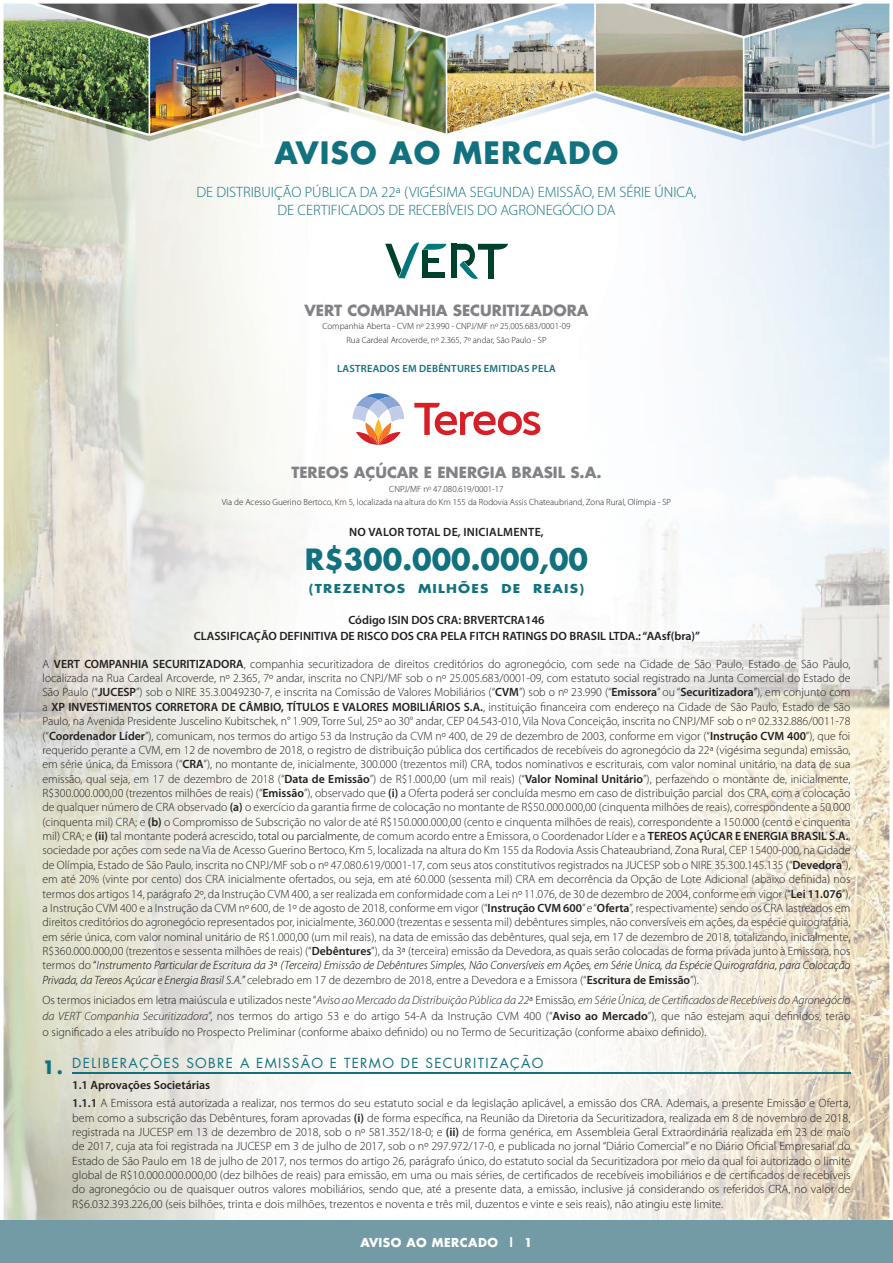
<style>
.page{position:relative;width:893px;height:1263px;background:#fff}
.page>*{position:absolute;margin:0;border:0;box-sizing:border-box;transform-origin:0 0}
.t1{font:700 30px "Futura";letter-spacing:.035em;color:#12717e}
.t2{font:700 28.5px "Futura";color:#12717e}
.t3{font:300 15px/18px "Myriad Pro";color:#12717e;text-align:center}
.t4{font:700 15px "Futura";color:#808285}
.t5{font:13.5px "Futura";letter-spacing:.1em;color:#12717e}
.t6{font:300 12px/14.4px "Myriad Pro";color:#231f20;text-align:justify}
.t7{font:600 12px/16.5px "Myriad Pro";color:#231f20;text-align:center}
.t8{font:600 12px "Myriad Pro";letter-spacing:.02em;color:#231f20}
.t9{font:700 12px "Futura";letter-spacing:.09em;color:#12717e;scale:1.13 1}
.t10{font:700 12px "Futura";letter-spacing:.035em;color:#fff}
.t11{font:600 10.5px "Myriad Pro";letter-spacing:.02em;color:#12717e}
.t12{font:300 9px/13.5px "Myriad Pro";color:#231f20;text-align:center}
.s1{font-weight:600}
.s2{color:#000001}
.s3{font-style:italic;color:#000001}
.s4{font-style:italic}
.s5{font-weight:700;font-size:18px}
</style>
<div class="page">
<img style="left:3px;top:3px;width:887px;height:1217px">
<div style="left:0;top:1220px;width:893px;height:43px;background:#739ba5"></div>
<hr style="left:72px;top:1073px;width:778px;height:1px;background:#12717e">
<svg style="left:385px;top:241px;width:61px;height:37px"></svg>
<div style="left:423px;top:250px;width:5px;height:28px;background:#00412d"></div>
<div style="left:427px;top:272px;width:18px;height:6px;background:#00412d"></div>
<div style="left:427px;top:258px;width:12px;height:5px;background:#00412d"></div>
<div style="left:452px;top:244px;width:5px;height:34px;background:#00412d"></div>
<svg style="left:456px;top:244px;width:52px;height:38px"></svg>
<div style="left:488px;top:249px;width:5px;height:29px;background:#00412d"></div>
<svg style="left:365px;top:393px;width:26px;height:7px"></svg>
<svg style="left:353px;top:397px;width:51px;height:49px"></svg>
<svg style="left:414px;top:403px;width:126px;height:32px"></svg>
<h1 class="t1" style="left:275px;top:132px;width:345px">AVISO AO MERCADO</h1>
<p class="t3" style="left:196px;top:183px;width:502px">DE DISTRIBUIÇÃO PÚBLICA DA 22ª (VIGÉSIMA SEGUNDA) EMISSÃO, EM SÉRIE ÚNICA,<br>DE CERTIFICADOS DE RECEBÍVEIS DO AGRONEGÓCIO DA</p>
<p class="t4" style="left:304px;top:300px;width:286px">VERT COMPANHIA SECURITIZADORA</p>
<p class="t12" style="left:322px;top:320px;width:250px">Companhia Aberta - CVM nº 23.990 - CNPJ/MF nº 25.005.683/0001-09<br>Rua Cardeal Arcoverde, nº 2.365, 7º andar, São Paulo - SP</p>
<p class="t11" style="left:337px;top:362px;width:220px">LASTREADOS EM DEBÊNTURES EMITIDAS PELA</p>
<p class="t4" style="left:291px;top:462px;width:312px">TEREOS AÇÚCAR E ENERGIA BRASIL S.A.</p>
<p class="t12" style="left:222px;top:482px;width:451px">CNPJ/MF nº 47.080.619/0001-17<br>Via de Acesso Guerino Bertoco, Km 5, localizada na altura do Km 155 da Rodovia Assis Chateaubriand, Zona Rural, Olímpia - SP</p>
<p class="t8" style="left:349px;top:524px;width:196px">NO VALOR TOTAL DE, INICIALMENTE,</p>
<h2 class="t2" style="left:305px;top:539px;width:285px">R$300.000.000,00</h2>
<p class="t9" style="left:309px;top:581px;width:245px">(TREZENTOS MILHÕES DE REAIS)</p>
<p class="t7" style="left:194px;top:611px;width:508px">Có digo ISIN DOS CRA: BRVERTCRA146<br>CLASSIFICAÇÃO DEFINITIVA DE RISCO DOS CRA PELA FITCH RATINGS DO BRASIL LTDA.: “AAsf(bra)”</p>
<p class="t6" style="left:43px;top:657px;width:810px">A <span class="s1">VERT COMPANHIA SECURITIZADORA</span>, companhia securitizadora de direitos creditórios do agronegócio, com sede na Cidade de São Paulo, Estado de São Paulo, localizada na Rua Cardeal Arcoverde, nº 2.365, 7º andar, inscrita no CNPJ/MF sob o nº 25.005.683/0001-09, com estatuto social registrado na Junta Comercial do Estado de São Paulo (“<span class="s1">JUCESP</span>”) sob o NIRE 35.3.0049230-7, e inscrita na Comissão de Valores Mobiliários (“<span class="s1">CVM</span>”) sob o nº 23.990 (“<span class="s1">Emissora</span>” ou “<span class="s1">Securitizadora</span>”), em conjunto com a <span class="s1">XP INVESTIMENTOS CORRETORA DE CÂMBIO, TÍTULOS E VALORES MOBILIÁRIOS S.A.</span>, instituição financeira com endereço na Cidade de São Paulo, Estado de São Paulo, na Avenida Presidente Juscelino Kubitschek, n° 1.909, Torre Sul, 25º ao 30° andar, CEP 04.543-010, Vila Nova Conceição, inscrita no CNPJ/MF sob o nº 02.332.886/0011-78 (“<span class="s1">Coordenador Líder</span>”), comunicam, nos termos do artigo 53 da Instrução da CVM nº 400, de 29 de dezembro de 2003, conforme em vigor (“<span class="s1">Instrução CVM 400</span>”), que foi requerido perante a CVM, em 12 de novembro de 2018, o registro de distribuição pública dos certificados de recebíveis do agronegócio da 22ª (vigésima segunda) emissão, em série única, da Emissora (“<span class="s1">CRA</span>”), no montante de, inicialmente, 300.000 (trezentos mil) CRA, todos nominativos e escriturais, com valor nominal unitário, na data de sua emissão, qual seja, em 17 de dezembro de 2018 (“<span class="s1">Data de Emissão</span>”) de R$1.000,00 (um mil reais) (“<span class="s1">Valor Nominal Unitário</span>”), perfazendo o montante de, inicialmente, R$300.000.000,00 (trezentos milhões de reais) (“<span class="s1">Emissão</span>”), ob servado que <span class="s1">(i)</span> a Oferta poderá ser concluída mesmo em caso de distribuição parcial dos CRA, com a colocação de qualquer número de CRA observado <span class="s1">(a)</span> o exercício da garantia firme de colocação no montante de R$50.000.000,00 (cinquenta milhões de reais), correspondente a 50.000 (cinquenta mil) CRA; e <span class="s1">(b)</span> o Compromisso de Subscrição no valor de até R$150.000.000,00 (cento e cinquenta milhões de reais), correspondente a 150.000 (cento e cinquenta mil) CRA; e <span class="s1">(ii)</span> tal montante poderá acrescido<span class="s2">, total ou parcialmente,</span> de comum acordo entre a Emissora, o Coordenador Líder e a <span class="s1">TEREOS AÇÚCAR E ENERGIA BRASIL S.A.</span>, sociedade por ações com sede na Via de Acesso Guerino Bertoco, Km 5, localizada na altura do Km 155 da Rodovia Assis Chateaubriand, Zona Rural, CEP 15400-000, na Cidade de Olímpia, Estado de São Paulo, inscrita no CNPJ/MF sob o nº 47.080.619/0001-17, com seus atos constitutivos registrados na JUCESP sob o NIRE 35.300.145.135 (“<span class="s1">Devedora</span>”), em até 20% (vinte por cento) dos CRA inicialmente ofertados, ou seja, em até 60.000 (sessenta mil) CRA em decorrência da Opção de Lote Adicional (abaixo definida) nos termos dos artigos 14, parágrafo 2º, da Instrução CVM 400, a ser realizada em conformidade com a Lei nº 11.076, de 30 de dezembro de 2004, conforme em vigor (“<span class="s1">Lei 11.076</span>”), a Instrução CVM 400 e a Instrução da CVM nº 600, de 1º de agosto de 2018, conforme em vigor (“<span class="s1">Instrução CVM 600</span>” e “<span class="s1">Oferta</span>”, respectivamente) se ndo os CRA lastreados em direitos creditórios do agronegócio representados por, inicialmente, 360.000 (trezentas e sessenta mil) debêntures simples, não conversíveis em ações, da espécie quirografária, em série única, com valor nominal unitário de R$1.000,00 (um mil reais), na data de emissão das debêntures, qual seja, em 17 de dezembro de 2018, totalizando, inicialmente, R$360.000.000,00 (trezentos e sessenta milhões de reais) (“<span class="s1">Debêntures</span>”), da 3ª (terceira) emissão da Devedora, as quais serão colocadas de forma privada junto à Emissora, nos termos do <span class="s2">“</span><span class="s3">Instrumento Particular de Escritura da 3</span><span class="s2">ª</span> <span class="s3">(Terceira) Emissão de Debêntures Simples, Não Conversíveis em Ações, em Série Única, da Espécie Quirografária, para Colocação Privada, da Tereos Açúcar e Energia Brasil S.A.</span><span class="s2">”</span> celebrado em 17 de dezembro de 2018, entre a Devedora e a Emissora (“<span class="s1">Escritura de Emissão</span>”).</p>
<p class="t6" style="left:43px;top:992px;width:809px;line-height:15.9px">Os termos iniciados em letra maiúscula e utilizados neste “<span class="s4">Aviso ao Mercado da Distribuição Pública da 22</span>ª Emissão<span class="s4">, em Série Única, de Certificados de Recebíveis do Agronegócio da VERT Companhia Securitizadora</span>”, nos termos do artigo 53 e do artigo 54-A da Instrução CVM 400 (“<span class="s1">Aviso ao Mercado</span>”), que não estejam aqui definidos, terão o significado a eles atribuído no Prospecto Preliminar (conforme abaixo definido) ou no Termo de Securitização (conforme abaixo definido).</p>
<p class="t5" style="left:43px;top:1054px;width:503px"><span class="s5">1.</span> DE LIBERAÇÕES SOBRE A EMISSÃO E TERMO DE SECURITIZAÇÃO</p>
<p class="t6" style="left:72px;top:1075px;width:780px;line-height:18.6px"><span class="s1">1.1 Aprovações Societárias<br>1.1.1</span> A Emissora está autorizada a realizar, nos termos do seu estatuto social e da legislação aplicável, a emissão dos CRA. Ademais, a presente Emissão e Oferta,</p>
<p class="t6" style="left:72px;top:1110px;width:780px">bem como a subscrição das Debêntures, foram aprovadas <span class="s1">(i)</span> de forma específica, na Reunião da Diretoria da Securitizadora, realizada em 8 de novembro de 2018, registrada na JUCESP em 13 de dezembro de 2018, sob o nº 581.352/18-0; e <span class="s1">(ii)</span> de forma genérica, em Assembleia Geral Extraordinária realizada em 23 de maio de 2017, cuja ata foi registrada na JUCESP em 3 de julho de 2017, sob o nº 297.972/17-0, e publicada no jornal “Diário Comercial” e no Diário Oficial Empresarial do Estado de São Paulo em 18 de julho de 2017, nos termos do artigo 26, parágrafo único, do estatuto social da Securitizadora por meio da qual foi autorizado o limite global de R$10.000.000.000,00 (dez bilhões de reais) para emissão, em uma ou mais séries, de certificados de recebíveis imobiliários e de certificados de recebíveis do agronegócio ou de quaisquer outros valores mobiliários, sendo que, até a presente data, a emissão, inclusive já considerando os referidos CRA, no valor de R$6.032.393.226,00 (seis bilhões, trinta e dois milhões, trezentos e noventa e três mil, duzentos e vinte e seis reais), não atingiu este limite.</p>
<p class="t10" style="left:361px;top:1234px;width:173px">AVISO AO MERCADO | 1</p>
</div>
